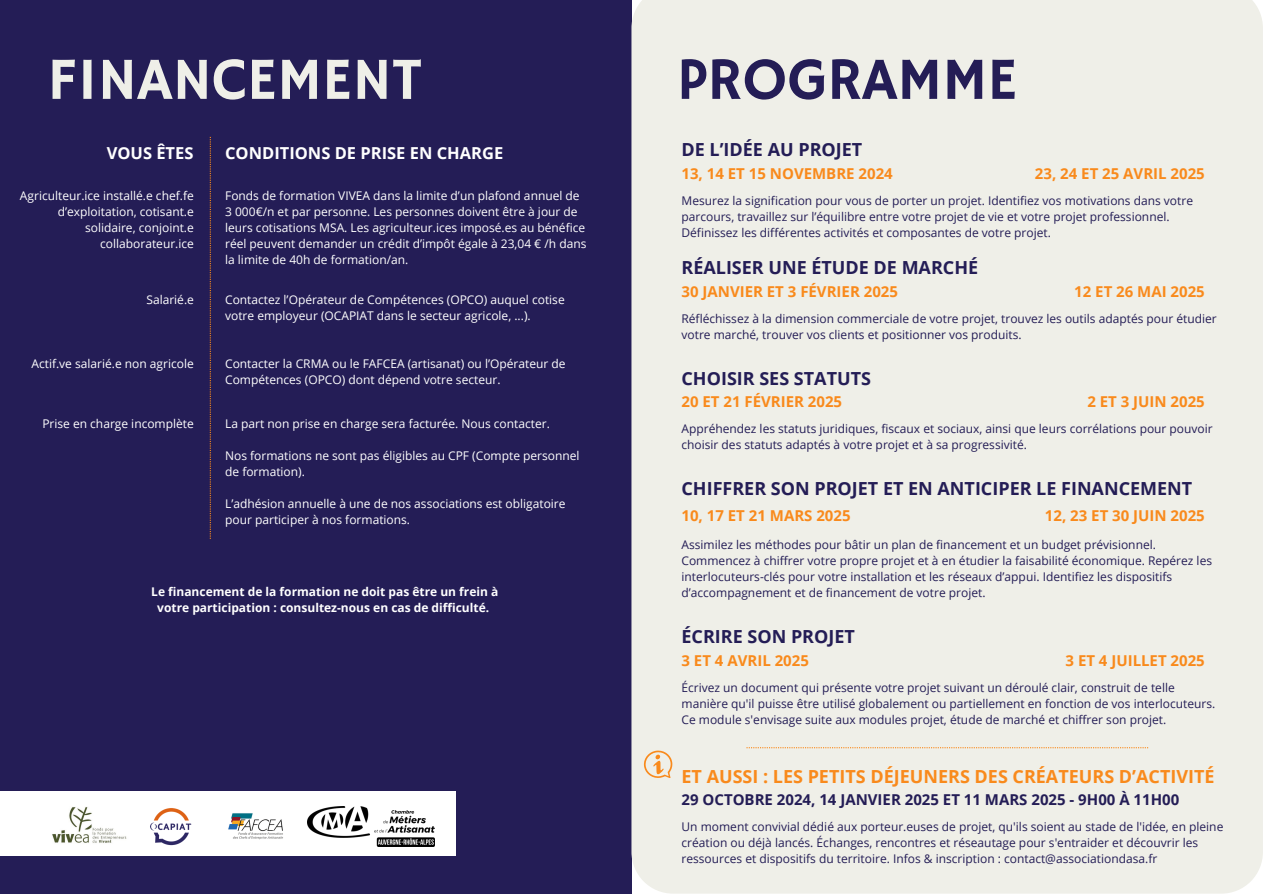
<style>
.page{position:relative;width:1263px;height:894px;background:#fff}
.page>*{position:absolute;margin:0;border:0;box-sizing:border-box;transform-origin:0 0}
.t1{font:60px "Hammersmith One";color:#efefe8}
.t2{font:60px "Hammersmith One";color:#241d56}
.t3{font:700 18px "Open Sans";color:#241d56}
.t4{font:700 18px "Open Sans";color:#f98a1c}
.t5{font:700 16.5px "Open Sans";color:#fff}
.t6{font:700 15px "Open Sans";color:#f98a1c}
.t7{font:700 15px "Open Sans";color:#241d56}
.t8{font:12px/16px "Open Sans";color:#241d56}
.t9{font:12px/16px "Open Sans";color:#fff}
.t10{font:700 12px/16px "Open Sans";color:#fff;text-align:center}
</style>
<div class="page">
<div style="left:0;top:0;width:631px;height:893px;background:#241d56"></div>
<div style="left:631px;top:0;width:632px;height:893px;background:#efefe8"></div>
<svg style="left:210px;top:137px;width:1px;height:401px"></svg>
<svg style="left:746px;top:747px;width:402px;height:1px"></svg>
<div style="left:0;top:790px;width:455px;height:65px;background:#fff"></div>
<img style="left:52px;top:807px;width:75px;height:36px">
<img style="left:150px;top:808px;width:42px;height:38px">
<img style="left:228px;top:813px;width:55px;height:27px">
<img style="left:308px;top:806px;width:127px;height:40px">
<svg style="left:639px;top:745px;width:38px;height:39px"></svg>
<p class="t1" style="left:48px;top:45px;width:376px">FINANCEMENT</p>
<p class="t2" style="left:677px;top:45px;width:342px">PROGRAMME</p>
<p class="t3" style="left:681px;top:137px;width:182px">DE L’IDÉE AU PROJET</p>
<h4 class="t6" style="left:681px;top:162px;width:213px">13, 14 ET 15 NOVEMBRE 2024</h4>
<p class="t6" style="left:1035px;top:162px;width:171px">23, 24 ET 25 AVRIL 2025</p>
<p class="t8" style="left:681px;top:192px;width:513px">Mesurez la signification pour vous de porter un projet. Identifiez vos motivations dans votre parcours, travaillez sur l’équilibre entre votre projet de vie et votre projet professionnel.<br>Définissez les différentes activités et composantes de votre projet.</p>
<p class="t3" style="left:681px;top:255px;width:298px">RÉALISER UNE ÉTUDE DE MARCHÉ</p>
<p class="t6" style="left:681px;top:280px;width:218px">30 JANVIER ET 3 FÉVRIER 2025</p>
<h1 class="t6" style="left:1074px;top:280px;width:132px">12 ET 26 MAI 2025</h1>
<h2 class="t8" style="left:681px;top:310px;width:537px">Réfléchissez à la dimension commerciale de votre projet, trouvez les outils adaptés pour étudier votre marché, trouver vos clients et positionner vos produits.</h2>
<h3 class="t3" style="left:681px;top:365px;width:191px">CHOISIR SES STATUTS</h3>
<h3 class="t6" style="left:681px;top:391px;width:162px">20 ET 21 FÉVRIER 2025</h3>
<p class="t6" style="left:1087px;top:391px;width:119px">2 ET 3 JUIN 2025</p>
<h2 class="t8" style="left:681px;top:420px;width:533px">Appréhendez les statuts juridiques, fiscaux et sociaux, ainsi que leurs corrélations pour pouvoir choisir des statuts adaptés à votre projet et à sa progressivité.</h2>
<h3 class="t3" style="left:681px;top:476px;width:512px">CHIFFRER SON PROJET ET EN ANTICIPER LE FINANCEMENT</h3>
<p class="t6" style="left:681px;top:505px;width:171px">10, 17 ET 21 MARS 2025</p>
<p class="t6" style="left:1045px;top:505px;width:161px">12, 23 ET 30 JUIN 2025</p>
<h2 class="t8" style="left:681px;top:536px;width:532px">Assimilez les méthodes pour bâtir un plan de financement et un budget prévisionnel.<br>Commencez à chiffrer votre propre projet et à en étudier la faisabilité économique. Repérez les interlocuteurs-clés pour votre installation et les réseaux d’appui. Identifiez les dispositifs d’accompagnement et de financement de votre projet.</h2>
<h3 class="t3" style="left:681px;top:624px;width:175px">ÉCRIRE SON PROJET</h3>
<h3 class="t6" style="left:681px;top:649px;width:129px">3 ET 4 AVRIL 2025</h3>
<p class="t6" style="left:1065px;top:649px;width:141px">3 ET 4 JUILLET 2025</p>
<p class="t8" style="left:681px;top:679px;width:535px">Écrivez un document qui présente votre projet suivant un déroulé clair, construit de telle manière qu'il puisse être utilisé globalement ou partiellement en fonction de vos interlocuteurs.<br>Ce module s'envisage suite aux modules projet, étude de marché et chiffrer son projet.</p>
<h2 class="t5" style="left:107px;top:142px;width:88px">VOUS ÊTES</h2>
<h3 class="t5" style="left:225px;top:142px;width:280px">CONDITIONS DE PRISE EN CHARGE</h3>
<h1 class="t9" style="left:20px;top:187px;width:175px;text-align:right">Agriculteur.ice installé.e chef.fe d’exploitation, cotisant.e solidaire, conjoint.e collaborateur.ice</h1>
<h2 class="t9" style="left:225px;top:187px;width:363px">Fonds de formation VIVEA dans la limite d’un plafond annuel de 3 000€/n et par personne. Les personnes doivent être à jour de leurs cotisations MSA. Les agriculteur.ices imposé.es au bénéfice réel peuvent demander un crédit d’impôt égale à 23,04 € /h dans la limite de 40h de formation/an.</h2>
<h2 class="t9" style="left:146px;top:291px;width:49px">Salarié.e</h2>
<p class="t9" style="left:225px;top:291px;width:341px">Contactez l’Opérateur de Compétences (OPCO) auquel cotise votre employeur (OCAPIAT dans le secteur agricole, ...).</p>
<p class="t9" style="left:31px;top:355px;width:164px">Actif.ve salarié.e non agricole</p>
<p class="t9" style="left:225px;top:355px;width:342px">Contacter la CRMA ou le FAFCEA (artisanat) ou l’Opérateur de<br>Compétences (OPCO) dont dépend votre secteur.</p>
<p class="t9" style="left:42px;top:415px;width:153px">Prise en charge incomplète</p>
<p class="t9" style="left:225px;top:415px;width:326px">La part non prise en charge sera facturée. Nous contacter.</p>
<p class="t9" style="left:225px;top:447px;width:356px">Nos formations ne sont pas éligibles au CPF (Compte personnel de formation).</p>
<p class="t9" style="left:225px;top:495px;width:342px">L’adhésion annuelle à une de nos associations est obligatoire pour participer à nos formations.</p>
<h3 class="t10" style="left:151px;top:583px;width:349px">Le financement de la formation ne doit pas être un frein à votre participation : consultez-nous en cas de difficulté.</h3>
<p class="t4" style="left:681px;top:763px;width:534px">ET AUSSI : LES PETITS DÉJEUNERS DES CRÉATEURS D’ACTIVITÉ</p>
<h2 class="t7" style="left:681px;top:788px;width:499px">29 OCTOBRE 2024, 14 JANVIER 2025 ET 11 MARS 2025 - 9H00 À 11H00</h2>
<h3 class="t8" style="left:681px;top:818px;width:543px">Un moment convivial dédié aux porteur.euses de projet, qu'ils soient au stade de l'idée, en pleine création ou déjà lancés. Échanges, rencontres et réseautage pour s'entraider et découvrir les ressources et dispositifs du territoire. Infos &amp; inscription : contact@associationdasa.fr</h3>
</div>
